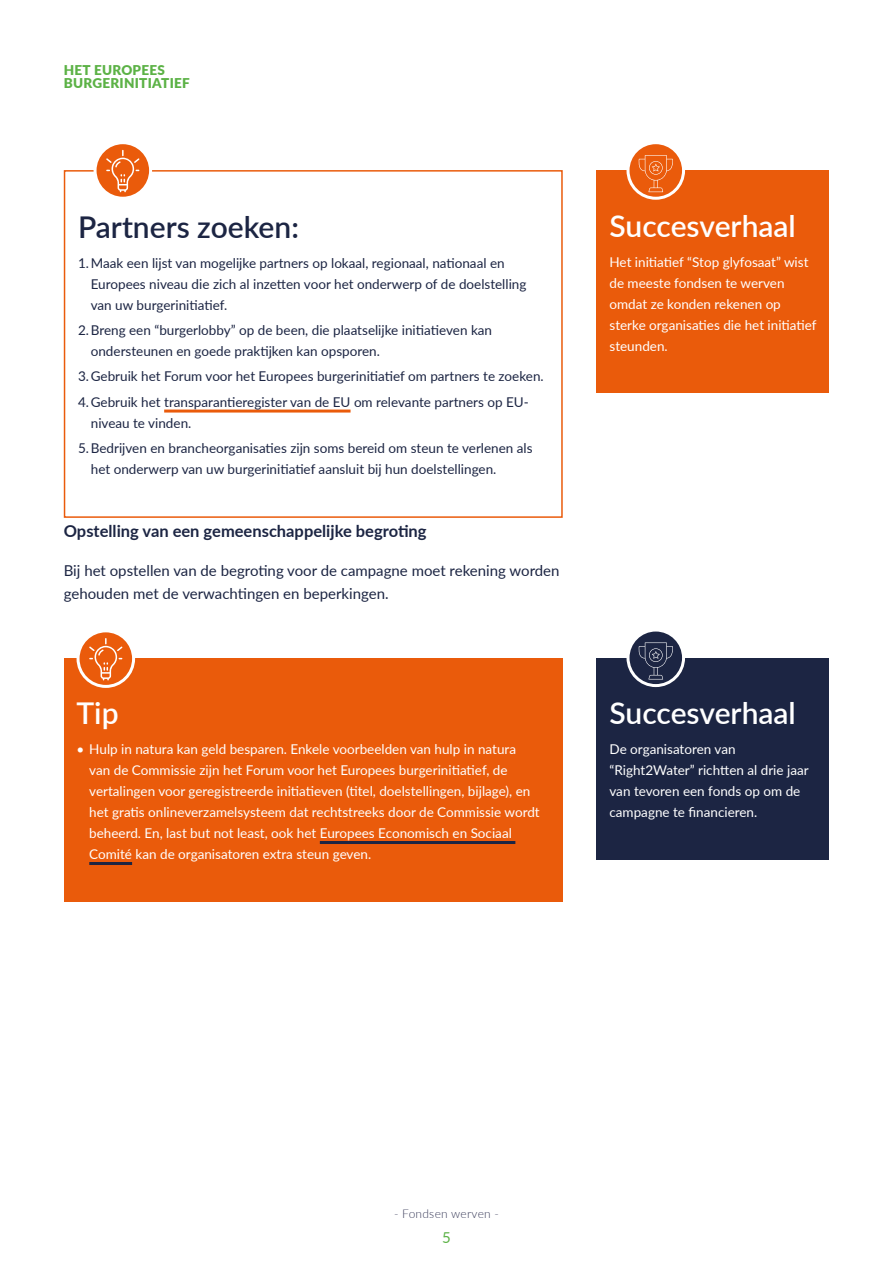
<style>
.page{position:relative;width:893px;height:1263px;background:#fff}
.page>*{position:absolute;margin:0;border:0;box-sizing:border-box;transform-origin:0 0}
.t1{font:600 30px "Lato";color:#fff}
.t2{font:600 30px "Lato";color:#1c2543}
.t3{font:700 16.5px "Lato";color:#1c2543}
.t4{font:15px/22.5px "Lato";color:#1c2543}
.t5{font:15px "Lato";color:#5cb246}
.t6{font:13.5px/21px "Lato";color:#fff}
.t7{font:13.5px/21px "Lato";color:#1c2543}
.t8{font:900 13.5px/13.5px "Lato";letter-spacing:.02em;color:#5cb246}
.t9{font:300 12px "Lato";letter-spacing:.02em;color:#3c3e5c}
</style>
<div class="page">
<hr style="left:164px;top:410px;width:187px;height:3px;background:#ea5b0b">
<div style="left:64px;top:170px;width:499px;height:348px;border:2px solid #ea5b0b"></div>
<svg style="left:95px;top:143px;width:56px;height:55px"></svg>
<div style="left:94px;top:141px;width:58px;height:59px;border:3px solid #fff;border-radius:50%"></div>
<svg style="left:106px;top:150px;width:33px;height:42px"></svg>
<div style="left:597px;top:170px;width:232px;height:223px;background:#ea5b0b"></div>
<div style="left:597px;top:658px;width:232px;height:201px;background:#1c2543"></div>
<svg style="left:628px;top:143px;width:55px;height:55px"></svg>
<div style="left:626px;top:141px;width:59px;height:59px;border:3px solid #fff;border-radius:50%"></div>
<svg style="left:638px;top:155px;width:36px;height:37px"></svg>
<svg style="left:628px;top:630px;width:55px;height:55px"></svg>
<div style="left:626px;top:628px;width:59px;height:59px;border:3px solid #fff;border-radius:50%"></div>
<svg style="left:638px;top:642px;width:36px;height:37px"></svg>
<div style="left:64px;top:658px;width:499px;height:243px;background:#ea5b0b"></div>
<hr style="left:320px;top:841px;width:195px;height:3px;background:#1c2543">
<hr style="left:89px;top:862px;width:43px;height:3px;background:#1c2543">
<svg style="left:78px;top:631px;width:56px;height:55px"></svg>
<div style="left:77px;top:629px;width:58px;height:59px;border:3px solid #fff;border-radius:50%"></div>
<svg style="left:89px;top:638px;width:33px;height:42px"></svg>
<p class="t8" style="left:64px;top:62px;width:127px">HET EUROPEES<br>BURGERINITIATIEF</p>
<h1 class="t2" style="left:78px;top:206px;width:222px">Partners zoeken:</h1>
<p class="t7" style="left:91px;top:252px;width:437px;text-indent:-13px">1.Maak een lijst van mogelijke partners op lokaal, regionaal, nationaal en<br>Europees niveau die zich al inzetten voor het onderwerp of de doelstelling van uw burgerinitiatief.</p>
<p class="t7" style="left:91px;top:319px;width:403px;text-indent:-13px">2.Breng een “burgerlobby” op de been, die plaatselijke initiatieven kan ondersteunen en goede praktijken kan opsporen.</p>
<p class="t7" style="left:78px;top:363px;width:467px;line-height:25.2px">3.Gebruik het Forum voor het Europees burgerinitiatief om partners te zoeken.<br>4.Gebruik het transparantieregister van de EU om relevante partners op EU-</p>
<p class="t7" style="left:78px;top:409px;width:456px;line-height:25.2px;text-indent:13px">niveau te vinden.<br>5.Bedrijven en brancheorganisaties zijn soms bereid om steun te verlenen als</p>
<p class="t7" style="left:91px;top:458px;width:407px">het onderwerp van uw burgerinitiatief aansluit bij hun doelstellingen.</p>
<p class="t3" style="left:64px;top:519px;width:364px">Opstelling van een gemeenschappelijke begroting</p>
<p class="t4" style="left:64px;top:559px;width:497px">Bij het opstellen van de begroting voor de campagne moet rekening worden gehouden met de verwachtingen en beperkingen.</p>
<h1 class="t1" style="left:77px;top:692px;width:44px">Tip</h1>
<p class="t6" style="left:89px;top:738px;width:452px;text-indent:-13px">• Hulp in natura kan geld besparen. Enkele voorbeelden van hulp in natura van de Commissie zijn het Forum voor het Europees burgerinitiatief, de vertalingen voor geregistreerde initiatieven (titel, doelstellingen, bijlage), en het gratis onlineverzamelsysteem dat rechtstreeks door de Commissie wordt beheerd. En, last but not least, ook het Europees Economisch en Sociaal Comité kan de organisatoren extra steun geven.</p>
<h1 class="t1" style="left:609px;top:204px;width:188px">Succesverhaal</h1>
<p class="t6" style="left:609px;top:251px;width:209px">Het initiatief “Stop glyfosaat” wist de meeste fondsen te werven omdat ze konden rekenen op sterke organisaties die het initiatief steunden.</p>
<h1 class="t1" style="left:609px;top:692px;width:188px">Succesverhaal</h1>
<p class="t6" style="left:609px;top:738px;width:201px">De organisatoren van “Right2Water” richtten al drie jaar van tevoren een fonds op om de campagne te financieren.</p>
<p class="t9" style="left:394px;top:1206px;width:106px">- Fondsen werven -</p>
<p class="t5" style="left:442px;top:1227px;width:10px">5</p>
</div>
